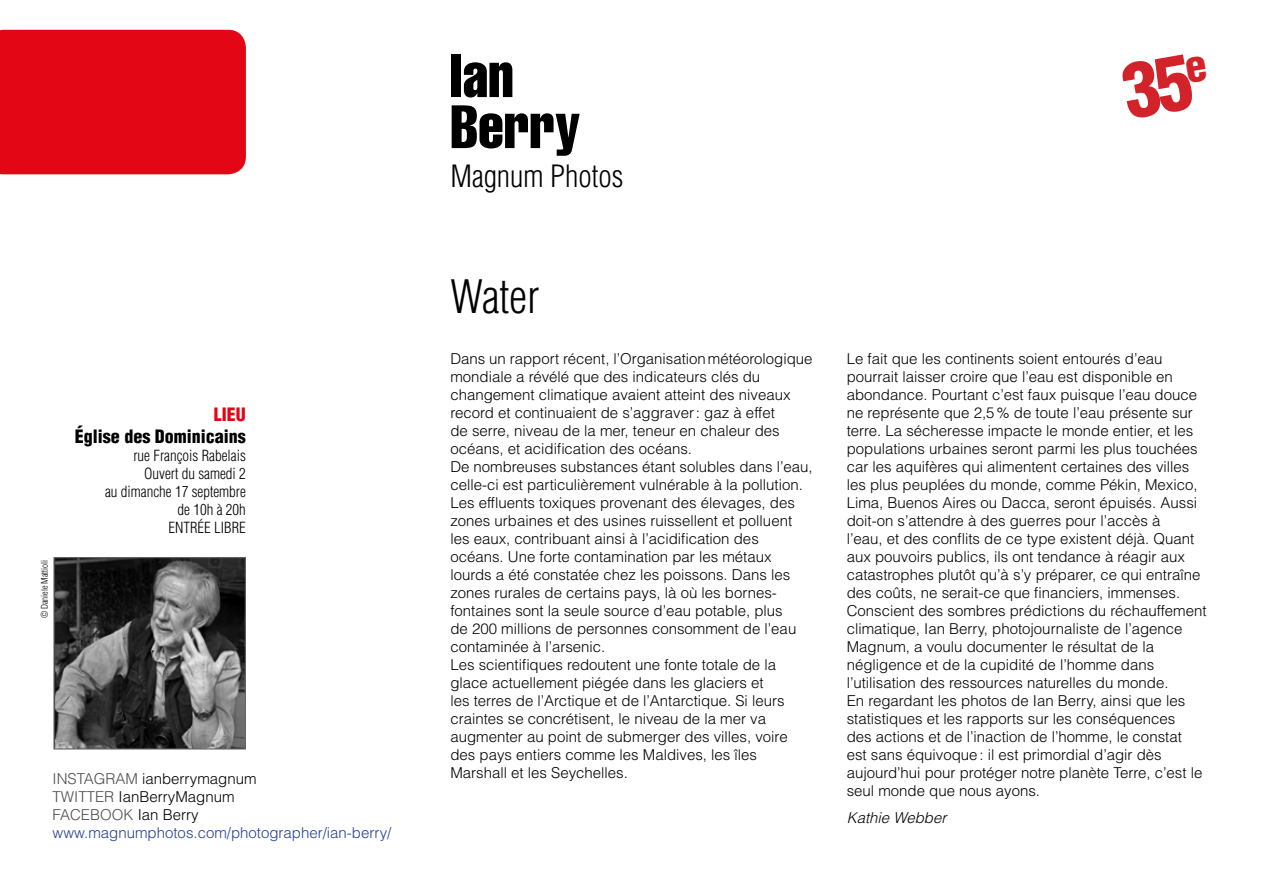
<style>
.page{position:relative;width:1263px;height:893px;background:#fff}
.page>*{position:absolute;margin:0;border:0;box-sizing:border-box;transform-origin:0 0}
.t1{font:60px/51px "Helvetica LT Std Comp";color:#000}
.t2{font:300 condensed 45px "Helvetica LT Std";color:#000}
.t3{font:300 condensed 30px "Helvetica LT Std";color:#000}
.t4{font:900 condensed 18px "Helvetica LT Std";color:#000}
.t5{font:900 condensed 18px "Helvetica LT Std";color:#e30614}
.t6{font:300 15px/18px "Helvetica LT Std";color:#000}
.t7{font:300 condensed 15px/18px "Helvetica LT Std";color:#000;text-align:right}
.t8{font:300 15px/18px "Helvetica LT Std";color:#25408f}
.t9{font:300 15px "Helvetica LT Std";color:#4d4d4f}
.t10{font:italic 300 15px "Helvetica LT Std";color:#000}
.t11{font:300 condensed 9px "Helvetica LT Std";color:#000}
.s1{color:#4d4d4f}
.s2{color:#000}
</style>
<div class="page">
<div style="left:0;top:30px;width:246px;height:144px;background:#e30614"></div>
<img style="left:55px;top:559px;width:189px;height:188px">
<div style="left:53px;top:557px;width:193px;height:192px;border:1px solid #636466"></div>
<p class="t11" style="left:39px;top:618px;width:60px;rotate:-90deg">© Daniele Mattioli</p>
<p class="t5" style="left:214px;top:403px;width:17px">Lieu</p>
<p class="t4" style="left:75px;top:425px;width:172px">Église des Dominicains</p>
<p class="t7" style="left:105px;top:446px;width:142px">rue François Rabelais<br>Ouvert du samedi 2<br>au dimanche 17 septembre de 10h à 20h<br>ENTRÉE LIBRE</p>
<p class="t9" style="left:53px;top:770px;width:16px">Instagram</p>
<p class="t6" style="left:142px;top:770px;width:116px">ianberrymagnum</p>
<p class="t9" style="left:53px;top:788px;width:19px">Twitter</p>
<p class="t6" style="left:118px;top:788px;width:118px">IanBerryMagnum</p>
<p class="t9" style="left:53px;top:806px;width:19px">Faceboo</p>
<p class="t8" style="left:53px;top:806px;width:340px;text-indent:71px"><span class="s1">k</span> <span class="s2">Ian Berry </span>www.magnumphotos.com/photographer/ian-berry/</p>
<h1 class="t1" style="left:450px;top:49px;width:132px">Ian<br>Berry</h1>
<h3 class="t3" style="left:450px;top:157px;width:175px">Magnum Photos</h3>
<h2 class="t2" style="left:450px;top:268px;width:91px">Water</h2>
<p class="t6" style="left:450px;top:349px;width:364px">Dans un rapport récent, l’Organisationmétéorologique mondiale a révélé que des indicateurs clés du changement climatique avaient atteint des niveaux record et continuaient de s’aggraver: gaz à effet<br>de serre, niveau de la mer, teneur en chaleur des océans, et acidification des océans.<br>De nombreuses substances étant solubles dans l’eau, celle-ci est particulièrement vulnérable à la pollution.<br>Les effluents toxiques provenant des élevages, des zones urbaines et des usines ruissellent et polluent les eaux, contribuant ainsi à l’acidification des océans. Une forte contamination par les métaux lourds a été constatée chez les poissons. Dans les zones rurales de certains pays, là où les bornes&shy;fontaines sont la seule source d’eau potable, plus<br>de 200 millions de personnes consomment de l’eau contaminée à l’arsenic.<br>Les scientifiques redoutent une fonte totale de la glace actuellement piégée dans les glaciers et<br>les terres de l’Arctique et de l’Antarctique. Si leurs craintes se concrétisent, le niveau de la mer va augmenter au point de submerger des villes, voire des pays entiers comme les Maldives, les îles Marshall et les Seychelles.</p>
<p class="t6" style="left:847px;top:349px;width:361px">Le fait que les continents soient entourés d’eau pourrait laisser croire que l’eau est disponible en abondance. Pourtant c’est faux puisque l’eau douce ne représente que 2,5% de toute l’eau présente sur terre. La sécheresse impacte le monde entier, et les populations urbaines seront parmi les plus touchées car les aquifères qui alimentent certaines des villes les plus peuplées du monde, comme Pékin, Mexico, Lima, Buenos Aires ou Dacca, seront épuisés. Aussi doit-on s’attendre à des guerres pour l’accès à<br>l’eau, et des conflits de ce type existent déjà. Quant aux pouvoirs publics, ils ont tendance à réagir aux catastrophes plutôt qu’à s’y préparer, ce qui entraîne des coûts, ne serait-ce que financiers, immenses.<br>Conscient des sombres prédictions du réchauffement climatique, Ian Berry, photojournaliste de l’agence Magnum, a voulu documenter le résultat de la négligence et de la cupidité de l’homme dans l’utilisation des ressources naturelles du monde.<br>En regardant les photos de Ian Berry, ainsi que les statistiques et les rapports sur les conséquences<br>des actions et de l’inaction de l’homme, le constat<br>est sans équivoque: il est primordial d’agir dès aujourd’hui pour protéger notre planète Terre, c’est le seul monde que nous ayons.</p>
<p class="t10" style="left:847px;top:808px;width:101px">Kathie Webber</p>
</div>
